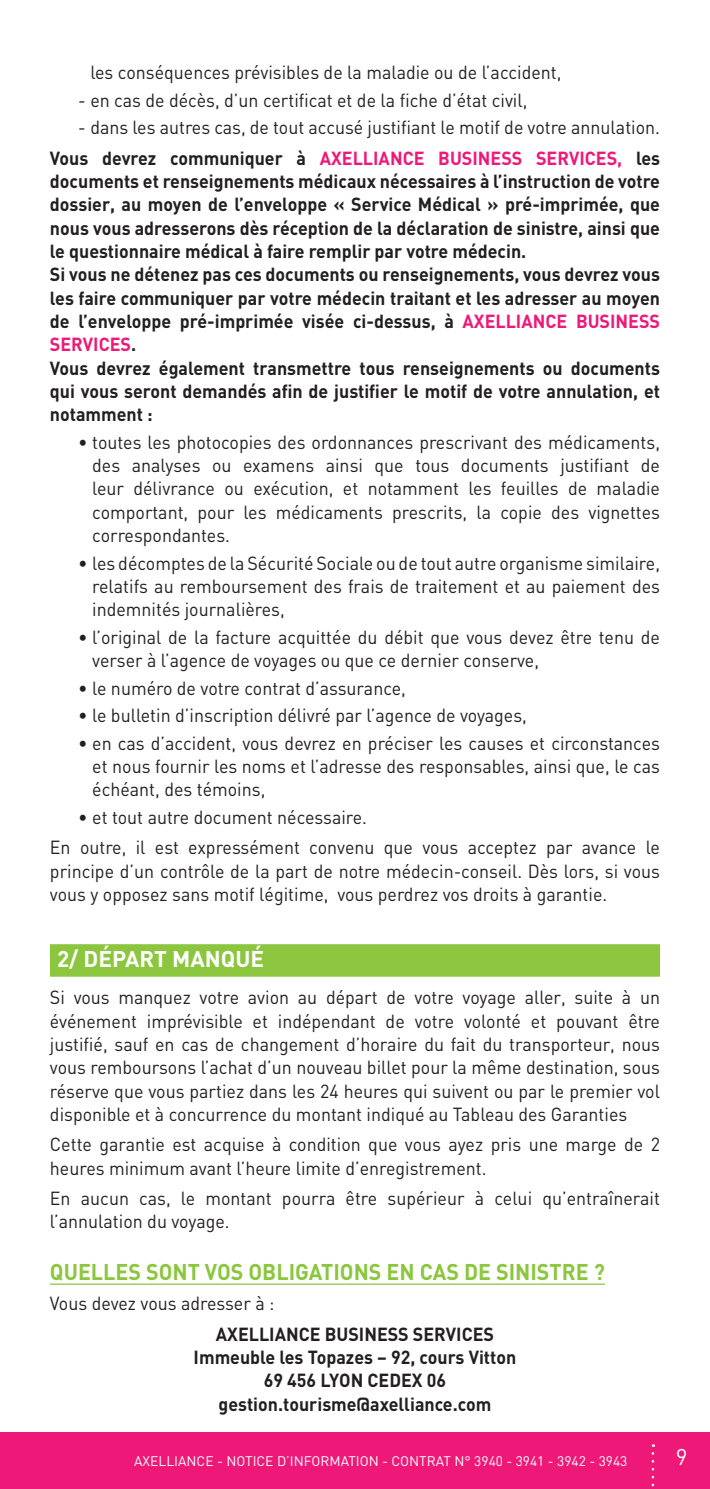
<style>
.page{position:relative;width:710px;height:1489px;background:#fff}
.page>*{position:absolute;margin:0;border:0;box-sizing:border-box;transform-origin:0 0}
.t1{font:700 22.5px "DIN";color:#8bc63e;scale:.95 1}
.t2{font:700 22.5px "DIN";color:#fff}
.t3{font:22.5px "DIN";color:#fff}
.t4{font:18.75px/23.2px "DIN";color:#231f20;scale:.95 1}
.t5{font:700 18.75px/23.2px "DIN";color:#231f20;scale:.95 1}
.t6{font:13.75px "DIN";color:#fff}
.s1{font-weight:700}
.s2{font-weight:700;color:#ee1878}
.s3{color:#ee1878}
</style>
<div class="page">
<div style="left:50px;top:944px;width:609px;height:33px;background:#8bc63e"></div>
<hr style="left:50px;top:1283px;width:554px;height:2px;background:#8bc63e">
<div style="left:0;top:1432px;width:709px;height:57px;background:#ee1878"></div>
<svg style="left:651px;top:1453px;width:3px;height:34px"></svg>
<p class="t4" style="left:90px;top:61px;width:497px">les conséquences prévisibles de la maladie ou de l’accident,</p>
<p class="t4" style="left:78px;top:88px;width:474px">- en cas de décès, d’un certificat et de la fiche d’état civil,</p>
<p class="t4" style="left:50px;top:112px;width:643px;line-height:30.5px;text-align:right">- dans les autres cas, de tout accusé justifiant le motif de votre annulation.<br><span class="s1">Vous devrez communiquer à</span> <span class="s2">AXELLIANCE BUSINESS SERVICES,</span> <span class="s1">les</span></p>
<p class="t5" style="left:50px;top:169px;width:643px">documents et renseignements médicaux nécessaires à l’instruction de votre dossier, au moyen de l’enveloppe « Service Médical » pré-imprimée, que nous vous adresserons dès réception de la déclaration de sinistre, ainsi que le questionnaire médical à faire remplir par votre médecin.<br>Si vous ne détenez pas ces documents ou renseignements, vous devrez vous les faire communiquer par votre médecin traitant et les adresser au moyen de l’enveloppe pré-imprimée visée ci-dessus, à <span class="s3">AXELLIANCE BUSINESS SERVICES</span>.<br>Vous devrez également transmettre tous renseignements ou documents qui vous seront demandés afin de justifier le motif de votre annulation, et notamment :</p>
<p class="t4" style="left:92px;top:430px;width:599px;text-align:justify;text-indent:-14px">• toutes les photocopies des ordonnances prescrivant des médicaments, des analyses ou examens ainsi que tous documents justifiant de leur délivrance ou exécution, et notamment les feuilles de maladie comportant, pour les médicaments prescrits, la copie des vignettes correspondantes.</p>
<p class="t4" style="left:92px;top:551px;width:599px;text-align:justify;text-indent:-14px">• les décomptes de la Sécurité Sociale ou de tout autre organisme similaire, relatifs au remboursement des frais de traitement et au paiement des indemnités journalières,</p>
<p class="t4" style="left:92px;top:625px;width:599px;text-indent:-14px">• l’original de la facture acquittée du débit que vous devez être tenu de verser à l’agence de voyages ou que ce dernier conserve,</p>
<p class="t4" style="left:78px;top:676px;width:346px">• le numéro de votre contrat d’assurance,</p>
<p class="t4" style="left:78px;top:703px;width:473px">• le bulletin d’inscription délivré par l’agence de voyages,</p>
<p class="t4" style="left:92px;top:731px;width:599px;text-align:justify;text-indent:-14px">• en cas d’accident, vous devrez en préciser les causes et circonstances et nous fournir les noms et l’adresse des responsables, ainsi que, le cas échéant, des témoins,</p>
<p class="t4" style="left:50px;top:802px;width:643px;line-height:30.5px;text-indent:28px">• et tout autre document nécessaire.<br>En outre, il est expressément convenu que vous acceptez par avance le</p>
<p class="t4" style="left:50px;top:859px;width:643px">principe d’un contrôle de la part de notre médecin-conseil. Dès lors, si vous vous y opposez sans motif légitime, vous perdrez vos droits à garantie.</p>
<p class="t2" style="left:57px;top:944px;width:208px">2/ DÉPART MANQUÉ</p>
<p class="t4" style="left:50px;top:985px;width:643px;text-align:justify">Si vous manquez votre avion au départ de votre voyage aller, suite à un événement imprévisible et indépendant de votre volonté et pouvant être justifié, sauf en cas de changement d’horaire du fait du transporteur, nous vous remboursons l’achat d’un nouveau billet pour la même destination, sous réserve que vous partiez dans les 24 heures qui suivent ou par le premier vol disponible et à concurrence du montant indiqué au Tableau des Garanties</p>
<p class="t4" style="left:50px;top:1132px;width:643px">Cette garantie est acquise à condition que vous ayez pris une marge de 2 heures minimum avant l’heure limite d’enregistrement.</p>
<p class="t4" style="left:50px;top:1186px;width:643px">En aucun cas, le montant pourra être supérieur à celui qu’entraînerait l’annulation du voyage.</p>
<p class="t1" style="left:50px;top:1257px;width:585px">QUELLES SONT VOS OBLIGATIONS EN CAS DE SINISTRE ?</p>
<p class="t4" style="left:50px;top:1291px;width:238px">Vous devez vous adresser à :</p>
<p class="t5" style="left:193px;top:1321px;width:341px;text-align:center">AXELLIANCE BUSINESS SERVICES<br>Immeuble les Topazes – 92, cours Vitton<br>69 456 LYON CEDEX 06 gestion.tourisme@axelliance.com</p>
<p class="t6" style="left:134px;top:1452px;width:494px">AXELLIANCE - NOTICE D’INFORMATION - CONTRAT N° 3940 - 3941 - 3942 - 3943</p>
<p class="t3" style="left:675px;top:1443px;width:13px">9</p>
</div>
